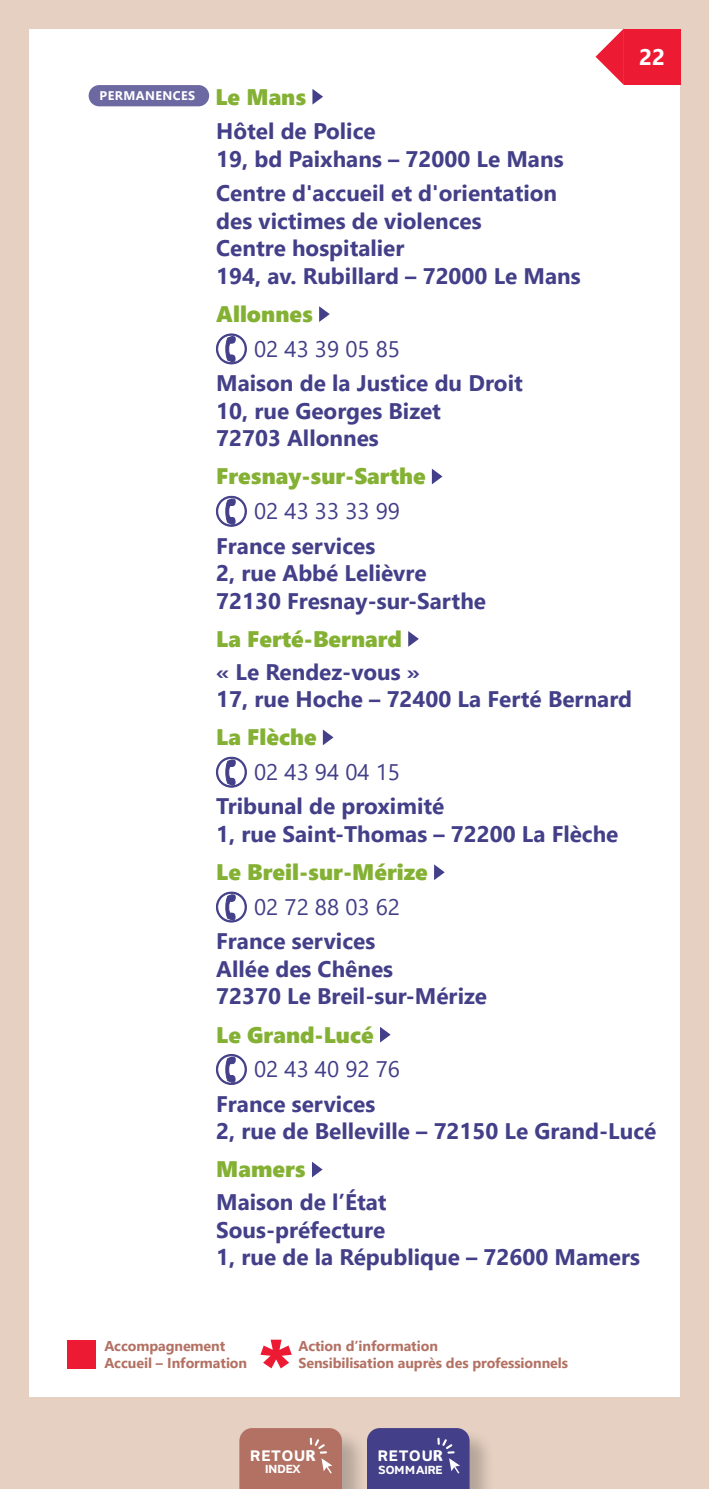
<style>
.page{position:relative;width:709px;height:1489px;background:#fff}
.page>*{position:absolute;margin:0;border:0;box-sizing:border-box;transform-origin:0 0}
.t1{font:700 22.5px/27.5px "Segoe UI";color:#433f88}
.t2{font:22.5px "Segoe UI Black";color:#84b133}
.t3{font:22.5px "Segoe UI";color:#433f88}
.t4{font:700 22.5px "Segoe UI";color:#fff}
.t5{font:700 15px "Amino";letter-spacing:.075em;color:#fff}
.t6{font:700 14.25px/17.5px "Segoe UI";letter-spacing:-.005em;color:#b37163}
.t7{font:700 12.5px "Segoe UI";letter-spacing:.035em;color:#fff}
.t8{font:700 11.5px "Amino";color:#fff}
.s1{font-family:"Segoe UI Black";font-weight:400;font-size:22.5px;color:#84b133}
.s2{font-family:"Bienvenue"}
</style>
<div class="page">
<div style="left:680px;top:0;width:29px;height:1396px;background:#e5d0c1"></div>
<div style="left:624px;top:28px;width:56px;height:57px;background:#ed1a33"></div>
<div style="left:0;top:1396px;width:709px;height:92px;background:#e5d0c1"></div>
<div style="left:0;top:28px;width:28px;height:1460px;background:#e5d0c1"></div>
<div style="left:0;top:0;width:709px;height:28px;background:#e5d0c1"></div>
<svg style="left:595px;top:28px;width:29px;height:57px"></svg>
<svg style="left:260px;top:1339px;width:32px;height:29px"></svg>
<div style="left:67px;top:1339px;width:29px;height:29px;background:#ed1a33"></div>
<div style="left:89px;top:85px;width:120px;height:21px;background:#6c68a2;border-radius:11px"></div>
<svg style="left:312px;top:89px;width:11px;height:16px"></svg>
<svg style="left:319px;top:306px;width:11px;height:16px"></svg>
<svg style="left:216px;top:333px;width:31px;height:31px"></svg>
<svg style="left:432px;top:469px;width:10px;height:15px"></svg>
<svg style="left:216px;top:496px;width:31px;height:30px"></svg>
<svg style="left:408px;top:631px;width:11px;height:15px"></svg>
<svg style="left:323px;top:729px;width:10px;height:16px"></svg>
<svg style="left:216px;top:756px;width:31px;height:31px"></svg>
<svg style="left:434px;top:864px;width:11px;height:16px"></svg>
<svg style="left:216px;top:891px;width:31px;height:31px"></svg>
<svg style="left:380px;top:1027px;width:10px;height:15px"></svg>
<svg style="left:216px;top:1054px;width:31px;height:30px"></svg>
<svg style="left:312px;top:1161px;width:10px;height:16px"></svg>
<div style="left:367px;top:1427px;width:128px;height:61px;background:#231f20;opacity:.25"></div>
<div style="left:368px;top:1427px;width:101px;height:61px;background:#433f88"></div>
<div style="left:239px;top:1427px;width:129px;height:61px;background:#231f20;opacity:.25"></div>
<div style="left:239px;top:1427px;width:103px;height:61px;background:#b37163"></div>
<p class="t4" style="left:639px;top:36px;width:27px">22</p>
<p class="t7" style="left:100px;top:84px;width:208px">PERMANENCES <span class="s1">Le Mans</span></p>
<p class="t1" style="left:216px;top:116px;width:349px">Hôtel de Police<br>19, bd Paixhans – 72000 Le Mans</p>
<p class="t1" style="left:216px;top:178px;width:366px">Centre d'accueil et d'orientation des victimes de violences<br>Centre hospitalier<br>194, av. Rubillard – 72000 Le Mans</p>
<p class="t2" style="left:216px;top:298px;width:98px">Allonnes</p>
<p class="t3" style="left:254px;top:327px;width:147px">02 43 39 05 85</p>
<p class="t1" style="left:216px;top:367px;width:308px">Maison de la Justice du Droit<br>10, rue Georges Bizet<br>72703 Allonnes</p>
<p class="t2" style="left:216px;top:460px;width:211px">Fresnay-sur-Sarthe</p>
<p class="t3" style="left:254px;top:490px;width:147px">02 43 33 33 99</p>
<p class="t1" style="left:216px;top:530px;width:271px">France services<br>2, rue Abbé Lelièvre<br>72130 Fresnay-sur-Sarthe</p>
<p class="t2" style="left:216px;top:622px;width:187px">La Ferté-Bernard</p>
<p class="t1" style="left:216px;top:656px;width:417px">« Le Rendez-vous »<br>17, rue Hoche – 72400 La Ferté Bernard</p>
<p class="t2" style="left:216px;top:721px;width:102px">La Flèche</p>
<p class="t3" style="left:254px;top:750px;width:147px">02 43 94 04 15</p>
<p class="t1" style="left:216px;top:791px;width:404px">Tribunal de proximité<br>1, rue Saint-Thomas – 72200 La Flèche</p>
<p class="t2" style="left:216px;top:855px;width:213px">Le Breil-sur-Mérize</p>
<p class="t3" style="left:254px;top:885px;width:147px">02 72 88 03 62</p>
<p class="t1" style="left:216px;top:925px;width:272px">France services<br>Allée des Chênes<br>72370 Le Breil-sur-Mérize</p>
<p class="t2" style="left:216px;top:1018px;width:159px">Le Grand-Lucé</p>
<p class="t3" style="left:254px;top:1047px;width:147px">02 43 40 92 76</p>
<p class="t1" style="left:216px;top:1088px;width:441px">France services<br>2, rue de Belleville – 72150 Le Grand-Lucé</p>
<p class="t2" style="left:216px;top:1153px;width:91px">Mamers</p>
<p class="t1" style="left:216px;top:1186px;width:425px">Maison de l’État<br>Sous-préfecture<br>1, rue de la République – 72600 Mamers</p>
<p class="t6" style="left:104px;top:1335px;width:144px">Accompagnement<br>Accueil – Information</p>
<p class="t6" style="left:298px;top:1335px;width:271px">Action d’information<br>Sensibilisation auprès des professionnels</p>
<p class="t5" style="left:250px;top:1446px;width:67px">RETOU<span class="s2">R</span></p>
<p class="t8" style="left:265px;top:1461px;width:37px">INDEX</p>
<p class="t5" style="left:378px;top:1446px;width:67px">RETOU<span class="s2">R</span></p>
<p class="t8" style="left:378px;top:1462px;width:65px">SOMMAIRE</p>
</div>
